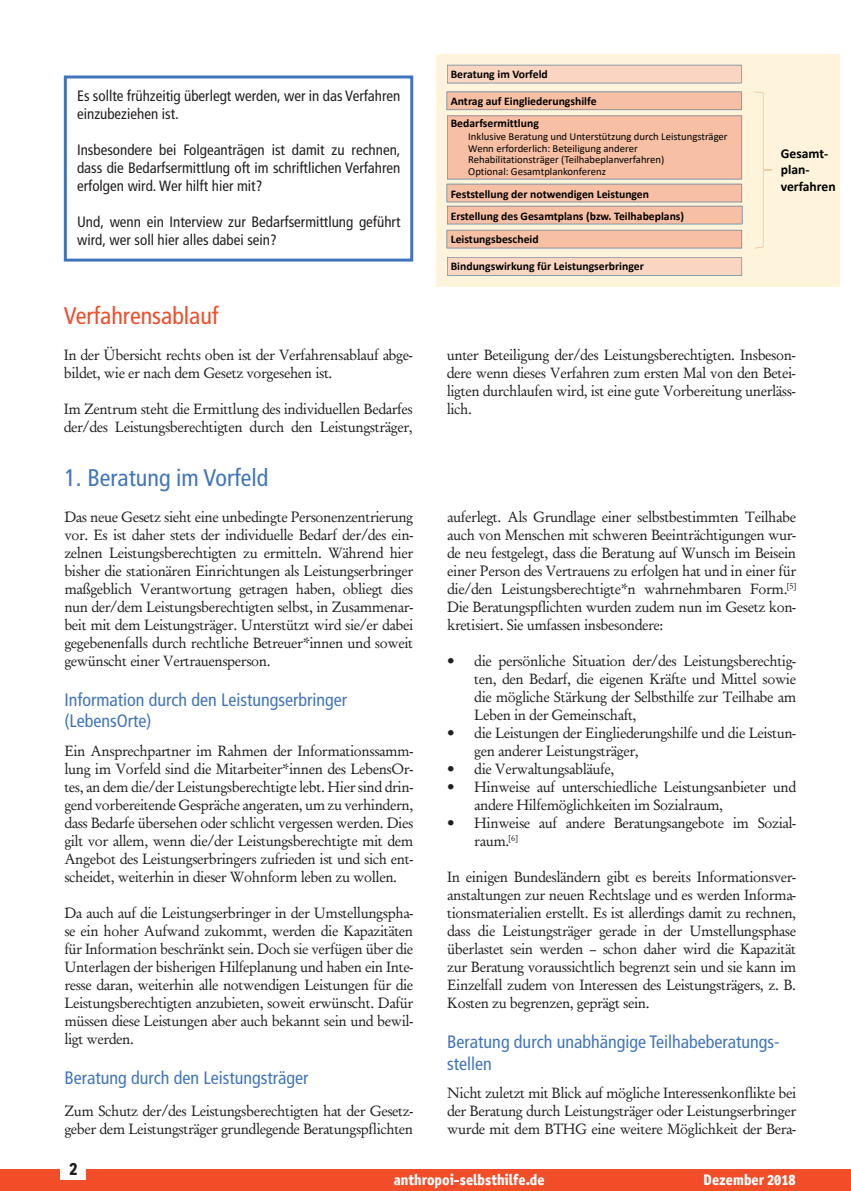
<style>
.page{position:relative;width:851px;height:1191px;background:#fff}
.page>*{position:absolute;margin:0;border:0;box-sizing:border-box;transform-origin:0 0}
.UnterKapitel-Übersch{font:condensed 24px "Frutiger LT";color:#4175bb}
.Kapitel-Überschrift{font:condensed 24px "Frutiger LT";color:#f04d28}
.Absatz-Überschrift-2{font:condensed 18px/21.6px "Frutiger LT";color:#4175bb}
.Absatz-Überschrift-1{font:condensed 18px "Frutiger LT";color:#4175bb}
.t1{font:700 18px "Axel";color:#231f20}
.Text{font:15px/18px "Garamond Antiqua";letter-spacing:-.025em;color:#231f20;text-align:justify}
.t2{font:condensed 15px/18px "Frutiger LT";color:#231f20}
.t3{font:700 15px "Axel";color:#fff}
.t4{font:700 13.65px/16.4px "Calibri";color:#000}
.t5{font:700 11.7px/22.6px "Calibri";color:#000}
.t6{font:10.65px/12.6px "Calibri";color:#000}
</style>
<div class="page">
<div style="left:0;top:1169px;width:850px;height:22px;background:#f04d28"></div>
<div style="left:61px;top:1157px;width:25px;height:22px;background:#fff"></div>
<div style="left:436px;top:55px;width:403px;height:232px;background:#fdf4db"></div>
<div style="left:447px;top:257px;width:295px;height:18px;background:#fad5c2"></div>
<svg style="left:446px;top:230px;width:296px;height:18px;background:#efbba2"></svg>
<svg style="left:446px;top:92px;width:295px;height:18px;background:#f0bca2"></svg>
<svg style="left:447px;top:65px;width:294px;height:18px;background:#f2d1c0"></svg>
<svg style="left:446px;top:116px;width:296px;height:108px;background:#f1c0a6"></svg>
<svg style="left:754px;top:92px;width:18px;height:156px"></svg>
<div style="left:64px;top:75px;width:349px;height:186px;border:3px solid #4175bb"></div>
<p class="t2" style="left:77px;top:87px;width:325px">Es sollte frühzeitig überlegt werden, wer in das Verfahren einzubeziehen ist.</p>
<p class="t2" style="left:77px;top:141px;width:325px;text-align:justify">Insbesondere bei Folgeanträgen ist damit zu rechnen, dass die Bedarfsermittlung oft im schriftlichen Verfahren erfolgen wird. Wer hilft hier mit?</p>
<p class="t2" style="left:77px;top:213px;width:325px">Und, wenn ein Interview zur Bedarfsermittlung geführt wird, wer soll hier alles dabei sein?</p>
<p class="Kapitel-Überschrift" style="left:64px;top:301px;width:156px">Verfahrensablauf</p>
<p class="Text" style="left:64px;top:346px;width:350px">In der Übersicht rechts oben ist der Verfahrensablauf abge&shy;bildet, wie er nach dem Gesetz vorgesehen ist.</p>
<p class="Text" style="left:64px;top:400px;width:350px">Im Zentrum steht die Ermittlung des individuellen Bedarfes der/des Leistungsberechtigten durch den Leistungsträger,</p>
<p class="UnterKapitel-Übersch" style="left:64px;top:463px;width:205px">1. Beratung im Vorfeld</p>
<p class="Text" style="left:64px;top:508px;width:350px">Das neue Gesetz sieht eine unbedingte Personenzentrierung vor. Es ist daher stets der individuelle Bedarf der/des ein&shy;zelnen Leistungsberechtigten zu ermitteln. Während hier bisher die stationären Einrichtungen als Leistungserbringer maßgeblich Verantwortung getragen haben, obliegt dies nun der/dem Leistungsberechtigten selbst, in Zusammenar&shy;beit mit dem Leistungsträger. Unterstützt wird sie/er dabei gegebenenfalls durch rechtliche Betreuer*innen und soweit gewünscht einer Vertrauensperson.</p>
<p class="Absatz-Überschrift-2" style="left:64px;top:689px;width:284px">Information durch den Leistungserbringer (LebensOrte)</p>
<p class="Text" style="left:64px;top:742px;width:350px">Ein Ansprechpartner im Rahmen der Informationssamm&shy;lung im Vorfeld sind die Mitarbeiter*innen des LebensOr&shy;tes, an dem die/der Leistungsberechtigte lebt. Hier sind drin&shy;gend vorbereitende Gespräche angeraten, um zu verhindern, dass Bedarfe übersehen oder schlicht vergessen werden. Dies gilt vor allem, wenn die/der Leistungsberechtigte mit dem Angebot des Leistungserbringers zufrieden ist und sich ent&shy;scheidet, weiterhin in dieser Wohnform leben zu wollen.</p>
<p class="Text" style="left:64px;top:904px;width:350px">Da auch auf die Leistungserbringer in der Umstellungspha&shy;se ein hoher Aufwand zukommt, werden die Kapazitäten für Information beschränkt sein. Doch sie verfügen über die Unterlagen der bisherigen Hilfeplanung und haben ein Inte&shy;resse daran, weiterhin alle notwendigen Leistungen für die Leistungsberechtigten anzubieten, soweit erwünscht. Dafür müssen diese Leistungen aber auch bekannt sein und bewil&shy;ligt werden.</p>
<p class="Absatz-Überschrift-1" style="left:64px;top:1067px;width:245px">Beratung durch den Leistungsträger</p>
<p class="Text" style="left:64px;top:1102px;width:350px">Zum Schutz der/des Leistungsberechtigten hat der Gesetz&shy;geber dem Leistungsträger grundlegende Beratungspflichten</p>
<p class="t5" style="left:450px;top:63px;width:98px">Beratung im Vorfeld</p>
<p class="t5" style="left:450px;top:91px;width:147px;line-height:21.1px">Antrag auf Eingliederungshilfe<br>Bedarfsermittlung</p>
<p class="t6" style="left:468px;top:129px;width:261px">Inklusive Beratung und Unterstützung durch Leistungsträger<br>Wenn erforderlich: Beteiligung anderer</p>
<p class="t6" style="left:468px;top:152px;width:197px">Rehabilitationsträger (Teilhabeplanverfahren)<br>Optional: Gesamtplankonferenz</p>
<p class="t5" style="left:450px;top:182px;width:235px">Feststellung der notwendigen Leistungen<br>Erstellung des Gesamtplans (bzw. Teilhabeplans)<br>Leistungsbescheid</p>
<p class="t5" style="left:450px;top:255px;width:194px">Bindungswirkung für Leistungserbringer</p>
<p class="t4" style="left:780px;top:145px;width:56px">Gesamt‐ plan‐ verfahren</p>
<p class="Text" style="left:446px;top:346px;width:350px">unter Beteiligung der/des Leistungsberechtigten. Insbeson&shy;dere wenn dieses Verfahren zum ersten Mal von den Betei&shy;ligten durchlaufen wird, ist eine gute Vorbereitung unerläss&shy;lich.</p>
<p class="Text" style="left:447px;top:508px;width:350px">auferlegt. Als Grundlage einer selbstbestimmten Teilhabe auch von Menschen mit schweren Beeinträchtigungen wur&shy;de neu festgelegt, dass die Beratung auf Wunsch im Beisein einer Person des Vertrauens zu erfolgen hat und in einer für die/den Leistungsberechtigte*n wahrnehmbaren Form.<sup>[5] </sup>Die Beratungspflichten wurden zudem nun im Gesetz kon&shy;kretisiert. Sie umfassen insbesondere:</p>
<p class="Text" style="left:474px;top:652px;width:323px;text-indent:-27px">• die persönliche Situation der/des Leistungsberechtig&shy;ten, den Bedarf, die eigenen Kräfte und Mittel sowie die mögliche Stärkung der Selbsthilfe zur Teilhabe am Leben in der Gemeinschaft,</p>
<p class="Text" style="left:474px;top:724px;width:323px;text-indent:-27px">• die Leistungen der Eingliederungshilfe und die Leistun&shy;gen anderer Leistungsträger,</p>
<p class="Text" style="left:447px;top:760px;width:168px">• die Verwaltungsabläufe,</p>
<p class="Text" style="left:474px;top:778px;width:323px;text-indent:-27px">• Hinweise auf unterschiedliche Leistungsanbieter und andere Hilfemöglichkeiten im Sozialraum,</p>
<p class="Text" style="left:474px;top:814px;width:323px;text-indent:-27px">• Hinweise auf andere Beratungsangebote im Sozial&shy;raum.<sup>[6]</sup></p>
<p class="Text" style="left:447px;top:868px;width:350px">In einigen Bundesländern gibt es bereits Informationsver&shy;anstaltungen zur neuen Rechtslage und es werden Informa&shy;tionsmaterialien erstellt. Es ist allerdings damit zu rechnen, dass die Leistungsträger gerade in der Umstellungsphase überlastet sein werden – schon daher wird die Kapazität zur Beratung voraussichtlich begrenzt sein und sie kann im Einzelfall zudem von Interessen des Leistungsträgers, z. B.<br>Kosten zu begrenzen, geprägt sein.</p>
<p class="Absatz-Überschrift-2" style="left:447px;top:1031px;width:333px">Beratung durch unabhängige Teilhabeberatungs&shy;stellen</p>
<p class="Text" style="left:447px;top:1084px;width:350px">Nicht zuletzt mit Blick auf mögliche Interessenkonflikte bei der Beratung durch Leistungsträger oder Leistungserbringer wurde mit dem BTHG eine weitere Möglichkeit der Bera-</p>
<p class="t1" style="left:69px;top:1157px;width:10px">2</p>
<p class="t3" style="left:394px;top:1170px;width:152px">anthropoi-selbsthilfe.de</p>
<p class="t3" style="left:703px;top:1170px;width:93px">Dezember 2018</p>
</div>
